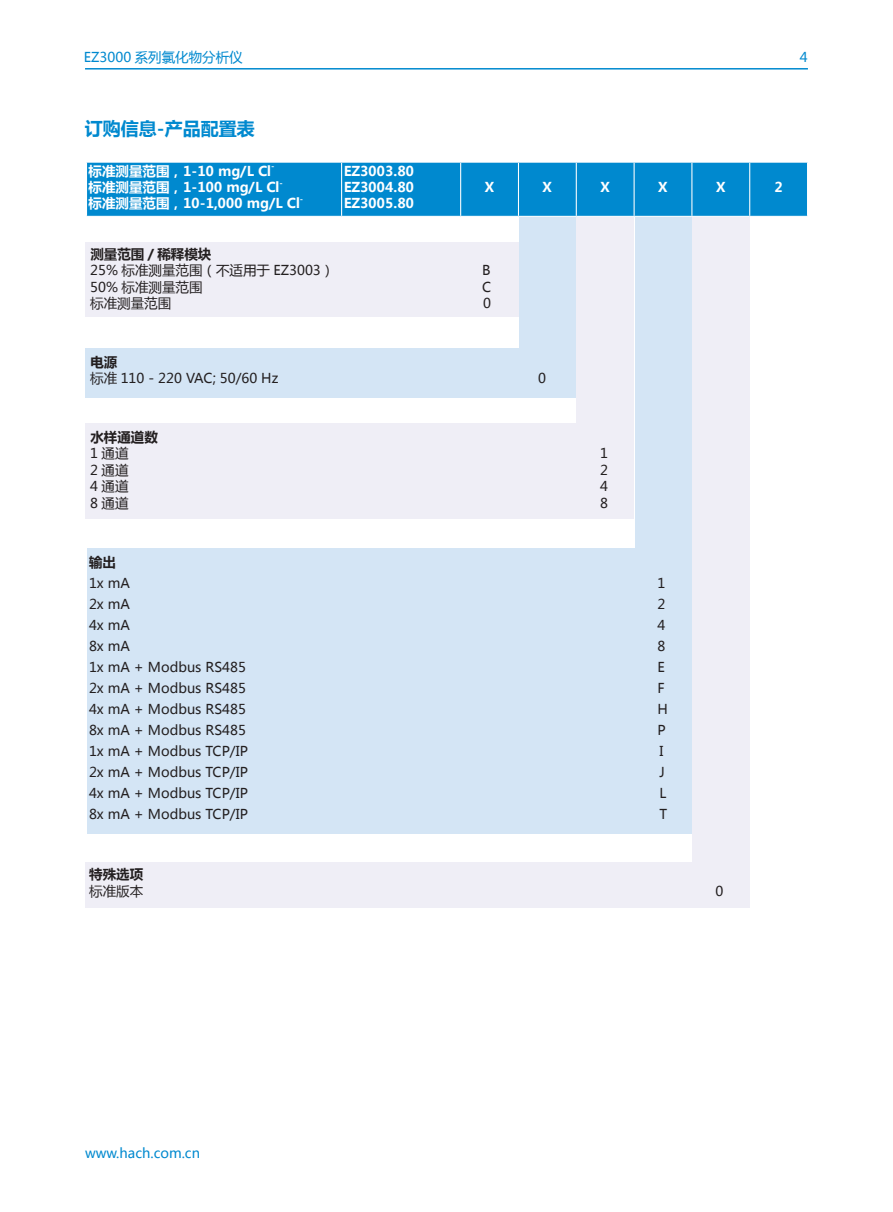
<style>
.page{position:relative;width:893px;height:1212px;background:#fff}
.page>*{position:absolute;margin:0;border:0;box-sizing:border-box;transform-origin:0 0}
.t1{font:700 18px "Microsoft Ya Hei";color:#0089cf}
.t2{font:13.5px "Microsoft Ya Hei";color:#231f20}
.t3{font:700 13.5px/16.2px "Microsoft Ya Hei";color:#fff;text-align:justify}
.t4{font:13.5px "Microsoft Ya Hei";color:#0089cf}
.t5{font:700 13.5px "Microsoft Ya Hei";color:#231f20}
.t6{font:700 7.8px "Microsoft Ya Hei";color:#fff}
</style>
<div class="page">
<hr style="left:85px;top:68px;width:723px;height:2px;background:#0089cf">
<div style="left:692px;top:206px;width:57px;height:702px;background:#efeef6"></div>
<div style="left:634px;top:206px;width:57px;height:461px;background:#d4e5f5"></div>
<div style="left:576px;top:196px;width:58px;height:276px;background:#efeef6"></div>
<div style="left:519px;top:194px;width:57px;height:197px;background:#d4e5f5"></div>
<div style="left:85px;top:231px;width:434px;height:86px;background:#efeef6"></div>
<div style="left:85px;top:862px;width:664px;height:46px;background:#efeef6"></div>
<div style="left:87px;top:548px;width:604px;height:286px;background:#d4e5f5"></div>
<div style="left:85px;top:423px;width:548px;height:96px;background:#efeef6"></div>
<div style="left:85px;top:348px;width:491px;height:49px;background:#d4e5f5"></div>
<div style="left:87px;top:163px;width:720px;height:53px;background:#0089cf"></div>
<hr style="left:341px;top:163px;width:1px;height:53px;background:#fff">
<hr style="left:460px;top:163px;width:1px;height:53px;background:#fff">
<hr style="left:518px;top:163px;width:1px;height:53px;background:#fff">
<hr style="left:576px;top:163px;width:1px;height:53px;background:#fff">
<hr style="left:634px;top:163px;width:1px;height:53px;background:#fff">
<hr style="left:691px;top:163px;width:1px;height:53px;background:#fff">
<hr style="left:749px;top:163px;width:1px;height:53px;background:#fff">
<hr style="left:518px;top:216px;width:58px;height:1px;background:#fff">
<hr style="left:576px;top:216px;width:58px;height:1px;background:#fff">
<hr style="left:634px;top:216px;width:58px;height:1px;background:#fff">
<hr style="left:692px;top:216px;width:58px;height:1px;background:#fff">
<div style="left:85px;top:218px;width:434px;height:24px;background:#fff"></div>
<p class="t4" style="left:84px;top:48px;width:160px">EZ3000 系列氯化物分析仪</p>
<p class="t4" style="left:800px;top:48px;width:9px">4</p>
<h1 class="t1" style="left:85px;top:116px;width:171px">订购信息-产品配置表</h1>
<p class="t3" style="left:89px;top:162px;width:184px">标准测量范围，1-10 mg/L Cl</p>
<p class="t6" style="left:271px;top:161px;width:5px">-</p>
<p class="t3" style="left:89px;top:179px;width:192px">标准测量范围，1-100 mg/L Cl</p>
<p class="t6" style="left:279px;top:177px;width:5px">-</p>
<p class="t3" style="left:89px;top:195px;width:213px">标准测量范围，10-1,000 mg/L Cl</p>
<p class="t6" style="left:300px;top:193px;width:5px">-</p>
<p class="t3" style="left:344px;top:162px;width:72px">EZ3003.80<br>EZ3004.80<br>EZ3005.80</p>
<p class="t3" style="left:485px;top:179px;width:11px">X</p>
<p class="t3" style="left:543px;top:179px;width:11px">X</p>
<p class="t3" style="left:600px;top:179px;width:11px">X</p>
<p class="t3" style="left:658px;top:179px;width:11px">X</p>
<p class="t3" style="left:716px;top:179px;width:11px">X</p>
<p class="t3" style="left:774px;top:179px;width:10px">2</p>
<p class="t5" style="left:90px;top:245px;width:123px">测量范围 / 稀释模块</p>
<p class="t2" style="left:90px;top:261px;width:246px">25% 标准测量范围（不适用于 EZ3003）</p>
<p class="t2" style="left:482px;top:261px;width:10px">B</p>
<p class="t2" style="left:90px;top:278px;width:114px">50% 标准测量范围</p>
<p class="t2" style="left:482px;top:278px;width:11px">C</p>
<p class="t2" style="left:90px;top:294px;width:83px">标准测量范围</p>
<p class="t2" style="left:483px;top:294px;width:9px">0</p>
<p class="t5" style="left:90px;top:352px;width:29px">电源</p>
<p class="t2" style="left:90px;top:369px;width:190px">标准 110 - 220 VAC; 50/60 Hz</p>
<p class="t2" style="left:538px;top:369px;width:9px">0</p>
<p class="t5" style="left:90px;top:428px;width:69px">水样通道数</p>
<p class="t2" style="left:90px;top:444px;width:40px">1 通道</p>
<p class="t2" style="left:600px;top:444px;width:9px">1</p>
<p class="t2" style="left:90px;top:461px;width:40px">2 通道</p>
<p class="t2" style="left:600px;top:461px;width:9px">2</p>
<p class="t2" style="left:90px;top:477px;width:40px">4 通道</p>
<p class="t2" style="left:600px;top:477px;width:9px">4</p>
<p class="t2" style="left:90px;top:494px;width:40px">8 通道</p>
<p class="t2" style="left:600px;top:494px;width:9px">8</p>
<p class="t5" style="left:89px;top:553px;width:28px">输出</p>
<p class="t2" style="left:89px;top:574px;width:42px">1x mA</p>
<p class="t2" style="left:657px;top:574px;width:9px">1</p>
<p class="t2" style="left:89px;top:595px;width:42px">2x mA</p>
<p class="t2" style="left:657px;top:595px;width:9px">2</p>
<p class="t2" style="left:89px;top:616px;width:42px">4x mA</p>
<p class="t2" style="left:657px;top:616px;width:9px">4</p>
<p class="t2" style="left:89px;top:637px;width:42px">8x mA</p>
<p class="t2" style="left:657px;top:637px;width:9px">8</p>
<p class="t2" style="left:89px;top:658px;width:158px">1x mA + Modbus RS485</p>
<p class="t2" style="left:657px;top:658px;width:9px">E</p>
<p class="t2" style="left:89px;top:679px;width:158px">2x mA + Modbus RS485</p>
<p class="t2" style="left:657px;top:679px;width:9px">F</p>
<p class="t2" style="left:89px;top:700px;width:158px">4x mA + Modbus RS485</p>
<p class="t2" style="left:657px;top:700px;width:12px">H</p>
<p class="t2" style="left:89px;top:721px;width:158px">8x mA + Modbus RS485</p>
<p class="t2" style="left:657px;top:721px;width:10px">P</p>
<p class="t2" style="left:89px;top:742px;width:160px">1x mA + Modbus TCP/IP</p>
<p class="t2" style="left:659px;top:742px;width:5px">I</p>
<p class="t2" style="left:89px;top:763px;width:160px">2x mA + Modbus TCP/IP</p>
<p class="t2" style="left:659px;top:763px;width:7px">J</p>
<p class="t2" style="left:89px;top:784px;width:160px">4x mA + Modbus TCP/IP</p>
<p class="t2" style="left:659px;top:784px;width:8px">L</p>
<p class="t2" style="left:89px;top:805px;width:160px">8x mA + Modbus TCP/IP</p>
<p class="t2" style="left:659px;top:805px;width:9px">T</p>
<p class="t5" style="left:89px;top:865px;width:55px">特殊选项</p>
<p class="t2" style="left:89px;top:882px;width:55px">标准版本</p>
<p class="t2" style="left:716px;top:882px;width:9px">0</p>
<p class="t4" style="left:85px;top:1143px;width:116px">www.hach.com.cn</p>
</div>
